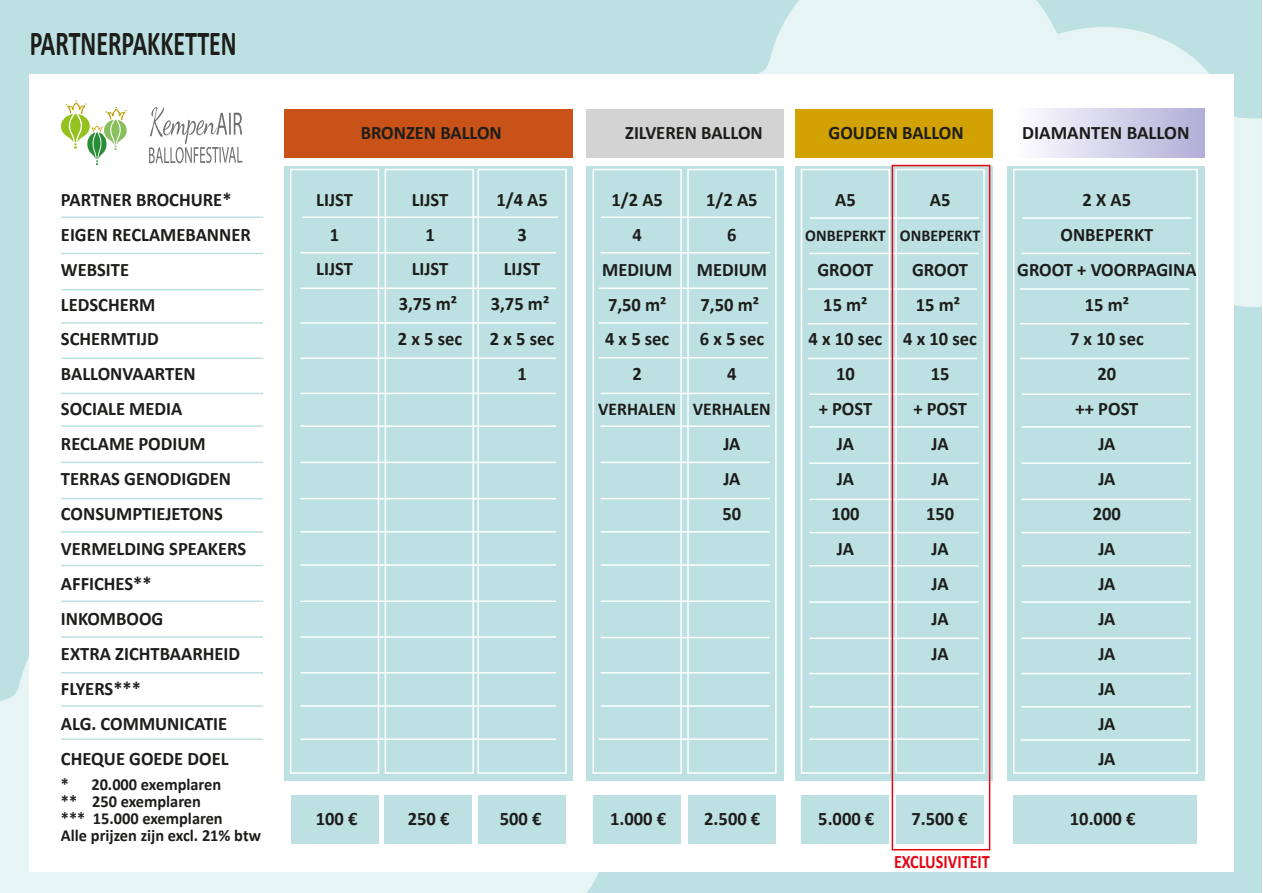
<style>
.page{position:relative;width:1263px;height:893px;background:#fff}
.page>*{position:absolute;margin:0;border:0;box-sizing:border-box;transform-origin:0 0}
.t1{font:700 35.25px "Calibri";color:#1d1d1b;scale:.68 1}
.t2{font:700 19.05px/35px "Calibri";color:#1d1d1b;text-align:center}
.t3{font:700 19.05px "Calibri";color:#e30613;scale:.85 1}
.t4{font:700 18px "Calibri";color:#1d1d1b}
.t5{font:700 16.8px/17.2px "Calibri";color:#1d1d1b}
.t6{font:700 16.5px "Calibri";color:#1d1d1b}
</style>
<div class="page">
<div style="left:0;top:0;width:1262px;height:893px;background:#bde1e2"></div>
<svg style="left:758px;top:0;width:504px;height:307px;fill:#e7f4f4"></svg>
<svg style="left:0;top:569px;width:599px;height:324px;fill:#e7f4f4"></svg>
<div style="left:30px;top:74px;width:1204px;height:798px;background:#fff"></div>
<div style="left:284px;top:109px;width:289px;height:49px;background:#c85217"></div>
<div style="left:284px;top:166px;width:289px;height:615px;background:#bde1e2"></div>
<div style="left:385px;top:169px;width:89px;height:605px;border:2px solid #fff"></div>
<div style="left:290px;top:169px;width:89px;height:605px;border:2px solid #fff"></div>
<div style="left:586px;top:109px;width:198px;height:49px;background:#d3d3d3"></div>
<div style="left:586px;top:166px;width:198px;height:615px;background:#bde1e2"></div>
<div style="left:687px;top:169px;width:89px;height:605px;border:2px solid #fff"></div>
<div style="left:592px;top:169px;width:90px;height:605px;border:2px solid #fff"></div>
<div style="left:795px;top:109px;width:197px;height:49px;background:#d2a102"></div>
<div style="left:795px;top:166px;width:197px;height:615px;background:#bde1e2"></div>
<div style="left:895px;top:169px;width:90px;height:605px;border:2px solid #fff"></div>
<div style="left:801px;top:169px;width:89px;height:605px;border:2px solid #fff"></div>
<div style="left:1011px;top:109px;width:193px;height:49px;background:linear-gradient(to right,#fff,#b2aed8)"></div>
<div style="left:1007px;top:166px;width:197px;height:615px;background:#bde1e2"></div>
<div style="left:291px;top:795px;width:87px;height:49px;background:#bde1e2"></div>
<div style="left:384px;top:795px;width:88px;height:49px;background:#bde1e2"></div>
<div style="left:478px;top:795px;width:88px;height:49px;background:#bde1e2"></div>
<div style="left:593px;top:795px;width:88px;height:49px;background:#bde1e2"></div>
<div style="left:688px;top:795px;width:88px;height:49px;background:#bde1e2"></div>
<div style="left:801px;top:795px;width:88px;height:49px;background:#bde1e2"></div>
<div style="left:896px;top:795px;width:88px;height:49px;background:#bde1e2"></div>
<div style="left:1014px;top:795px;width:183px;height:49px;background:#bde1e2"></div>
<div style="left:1013px;top:169px;width:185px;height:605px;border:2px solid #fff"></div>
<div style="left:477px;top:169px;width:90px;height:605px;border:2px solid #fff"></div>
<hr style="left:61px;top:216px;width:202px;height:2px;background:#bde1e2">
<hr style="left:302px;top:216px;width:256px;height:2px;background:#fff">
<hr style="left:601px;top:216px;width:169px;height:2px;background:#fff">
<hr style="left:601px;top:252px;width:169px;height:1px;background:#fff">
<hr style="left:599px;top:287px;width:169px;height:2px;background:#fff">
<hr style="left:599px;top:322px;width:169px;height:2px;background:#fff">
<hr style="left:599px;top:357px;width:169px;height:1px;background:#fff">
<hr style="left:601px;top:393px;width:169px;height:1px;background:#fff">
<hr style="left:601px;top:425px;width:169px;height:2px;background:#fff">
<hr style="left:601px;top:462px;width:169px;height:1px;background:#fff">
<hr style="left:601px;top:498px;width:169px;height:1px;background:#fff">
<hr style="left:601px;top:531px;width:169px;height:2px;background:#fff">
<hr style="left:601px;top:564px;width:169px;height:2px;background:#fff">
<hr style="left:601px;top:600px;width:169px;height:2px;background:#fff">
<hr style="left:601px;top:637px;width:169px;height:1px;background:#fff">
<hr style="left:601px;top:672px;width:169px;height:1px;background:#fff">
<hr style="left:601px;top:705px;width:169px;height:2px;background:#fff">
<hr style="left:599px;top:738px;width:169px;height:2px;background:#fff">
<hr style="left:810px;top:217px;width:169px;height:2px;background:#fff">
<hr style="left:809px;top:253px;width:170px;height:1px;background:#fff">
<hr style="left:808px;top:288px;width:169px;height:2px;background:#fff">
<hr style="left:808px;top:323px;width:169px;height:1px;background:#fff">
<hr style="left:808px;top:358px;width:169px;height:1px;background:#fff">
<hr style="left:809px;top:393px;width:170px;height:2px;background:#fff">
<hr style="left:809px;top:426px;width:170px;height:2px;background:#fff">
<hr style="left:809px;top:462px;width:170px;height:2px;background:#fff">
<hr style="left:809px;top:499px;width:170px;height:1px;background:#fff">
<hr style="left:809px;top:532px;width:170px;height:1px;background:#fff">
<hr style="left:809px;top:565px;width:170px;height:1px;background:#fff">
<hr style="left:809px;top:601px;width:170px;height:2px;background:#fff">
<hr style="left:809px;top:638px;width:170px;height:1px;background:#fff">
<hr style="left:809px;top:673px;width:170px;height:1px;background:#fff">
<hr style="left:809px;top:706px;width:170px;height:1px;background:#fff">
<hr style="left:809px;top:738px;width:170px;height:2px;background:#fff">
<hr style="left:1022px;top:217px;width:169px;height:2px;background:#fff">
<hr style="left:1021px;top:253px;width:170px;height:1px;background:#fff">
<hr style="left:1020px;top:288px;width:169px;height:2px;background:#fff">
<hr style="left:1020px;top:323px;width:169px;height:1px;background:#fff">
<hr style="left:1020px;top:358px;width:169px;height:1px;background:#fff">
<hr style="left:1021px;top:393px;width:170px;height:2px;background:#fff">
<hr style="left:1021px;top:426px;width:170px;height:2px;background:#fff">
<hr style="left:1021px;top:462px;width:170px;height:2px;background:#fff">
<hr style="left:1021px;top:499px;width:170px;height:1px;background:#fff">
<hr style="left:1021px;top:532px;width:170px;height:1px;background:#fff">
<hr style="left:1021px;top:565px;width:170px;height:1px;background:#fff">
<hr style="left:1021px;top:601px;width:170px;height:2px;background:#fff">
<hr style="left:1021px;top:638px;width:170px;height:1px;background:#fff">
<hr style="left:1021px;top:673px;width:170px;height:1px;background:#fff">
<hr style="left:1021px;top:706px;width:170px;height:1px;background:#fff">
<hr style="left:1021px;top:739px;width:169px;height:2px;background:#fff">
<hr style="left:300px;top:252px;width:256px;height:1px;background:#fff">
<hr style="left:300px;top:287px;width:256px;height:2px;background:#fff">
<hr style="left:300px;top:322px;width:256px;height:2px;background:#fff">
<hr style="left:300px;top:357px;width:256px;height:2px;background:#fff">
<hr style="left:300px;top:393px;width:256px;height:1px;background:#fff">
<hr style="left:300px;top:425px;width:256px;height:2px;background:#fff">
<hr style="left:300px;top:462px;width:256px;height:1px;background:#fff">
<hr style="left:300px;top:498px;width:256px;height:1px;background:#fff">
<hr style="left:300px;top:531px;width:256px;height:2px;background:#fff">
<hr style="left:300px;top:564px;width:256px;height:2px;background:#fff">
<hr style="left:300px;top:600px;width:256px;height:2px;background:#fff">
<hr style="left:300px;top:636px;width:256px;height:2px;background:#fff">
<hr style="left:300px;top:672px;width:256px;height:1px;background:#fff">
<hr style="left:300px;top:705px;width:256px;height:2px;background:#fff">
<hr style="left:300px;top:738px;width:256px;height:2px;background:#fff">
<hr style="left:61px;top:253px;width:202px;height:1px;background:#bde1e2">
<hr style="left:61px;top:289px;width:202px;height:1px;background:#bde1e2">
<hr style="left:61px;top:322px;width:202px;height:2px;background:#bde1e2">
<hr style="left:61px;top:357px;width:202px;height:2px;background:#bde1e2">
<hr style="left:61px;top:393px;width:202px;height:1px;background:#bde1e2">
<hr style="left:61px;top:425px;width:202px;height:2px;background:#bde1e2">
<hr style="left:61px;top:462px;width:202px;height:1px;background:#bde1e2">
<hr style="left:61px;top:498px;width:202px;height:1px;background:#bde1e2">
<hr style="left:61px;top:531px;width:202px;height:2px;background:#bde1e2">
<hr style="left:61px;top:565px;width:202px;height:1px;background:#bde1e2">
<hr style="left:61px;top:600px;width:202px;height:2px;background:#bde1e2">
<hr style="left:61px;top:636px;width:202px;height:2px;background:#bde1e2">
<hr style="left:61px;top:672px;width:202px;height:1px;background:#bde1e2">
<hr style="left:61px;top:705px;width:202px;height:2px;background:#bde1e2">
<hr style="left:61px;top:738px;width:202px;height:2px;background:#bde1e2">
<svg style="left:149px;top:107px;width:93px;height:56px"></svg>
<svg style="left:61px;top:100px;width:66px;height:65px"></svg>
<div style="left:892px;top:165px;width:98px;height:685px;border:2px solid #e30613"></div>
<h1 class="t1" style="left:30px;top:19px;width:306px">PARTNERPAKKETTEN</h1>
<p class="t2" style="left:361px;top:115px;width:143px">BRONZEN BALLON</p>
<p class="t2" style="left:625px;top:115px;width:139px">ZILVEREN BALLON</p>
<p class="t2" style="left:829px;top:115px;width:137px">GOUDEN BALLON</p>
<p class="t2" style="left:1022px;top:115px;width:169px">DIAMANTEN BALLON</p>
<p class="t2" style="left:61px;top:182px;width:191px;text-align:left">PARTNER BROCHURE*<br>EIGEN RECLAMEBANNER<br>WEBSITE<br>LEDSCHERM<br>SCHERMTIJD<br>BALLONVAARTEN<br>SOCIALE MEDIA<br>RECLAME PODIUM<br>TERRAS GENODIGDEN<br>CONSUMPTIEJETONS<br>VERMELDING SPEAKERS<br>AFFICHES**<br>INKOMBOOG<br>EXTRA ZICHTBAARHEID<br>FLYERS***<br>ALG. COMMUNICATIE<br>CHEQUE GOEDE DOEL</p>
<p class="t2" style="left:398px;top:182px;width:66px">LIJST<br>1<br>LIJST<br>3,75 m²<br>2 x 5 sec</p>
<p class="t2" style="left:490px;top:182px;width:66px">1/4 A5<br>3<br>LIJST<br>3,75 m²<br>2 x 5 sec<br>1</p>
<p class="t2" style="left:316px;top:182px;width:38px">LIJST<br>1<br>LIJST</p>
<p class="t2" style="left:602px;top:182px;width:72px">1/2 A5<br>4<br>MEDIUM<br>7,50 m²<br>4 x 5 sec<br>2</p>
<p class="t4" style="left:598px;top:397px;width:79px">VERHALEN</p>
<p class="t2" style="left:697px;top:182px;width:72px">1/2 A5<br>6<br>MEDIUM<br>7,50 m²<br>6 x 5 sec<br>4</p>
<p class="t4" style="left:693px;top:397px;width:79px">VERHALEN</p>
<p class="t2" style="left:722px;top:426px;width:20px;text-align:justify">JA JA 50</p>
<p class="t2" style="left:835px;top:182px;width:22px">A5</p>
<p class="t6" style="left:805px;top:224px;width:82px">ONBEPERKT</p>
<p class="t2" style="left:808px;top:252px;width:75px">GROOT<br>15 m²<br>4 x 10 sec<br>10<br>+ POST<br>JA<br>JA<br>100<br>JA</p>
<p class="t2" style="left:930px;top:182px;width:22px">A5</p>
<p class="t6" style="left:900px;top:224px;width:82px">ONBEPERKT</p>
<p class="t2" style="left:903px;top:252px;width:75px">GROOT<br>15 m²<br>4 x 10 sec<br>15<br>+ POST<br>JA<br>JA<br>150<br>JA<br>JA<br>JA<br>JA</p>
<p class="t2" style="left:1017px;top:182px;width:181px">2 X A5<br>ONBEPERKT<br>GROOT + VOORPAGINA<br>15 m²<br>7 x 10 sec<br>20<br>++ POST<br>JA<br>JA<br>200<br>JA<br>JA<br>JA<br>JA<br>JA<br>JA<br>JA</p>
<p class="t5" style="left:61px;top:775px;width:201px">* 20.000 exemplaren<br>** 250 exemplaren<br>*** 15.000 exemplaren<br>Alle prijzen zijn excl. 21% btw</p>
<p class="t2" style="left:316px;top:801px;width:43px">100 €</p>
<p class="t2" style="left:408px;top:801px;width:43px">250 €</p>
<p class="t2" style="left:500px;top:801px;width:43px">500 €</p>
<p class="t2" style="left:610px;top:801px;width:58px">1.000 €</p>
<p class="t2" style="left:704px;top:801px;width:58px">2.500 €</p>
<p class="t2" style="left:818px;top:801px;width:58px">5.000 €</p>
<p class="t2" style="left:911px;top:801px;width:58px">7.500 €</p>
<p class="t2" style="left:1070px;top:801px;width:67px">10.000 €</p>
<p class="t3" style="left:894px;top:848px;width:114px">EXCLUSIVITEIT</p>
</div>
